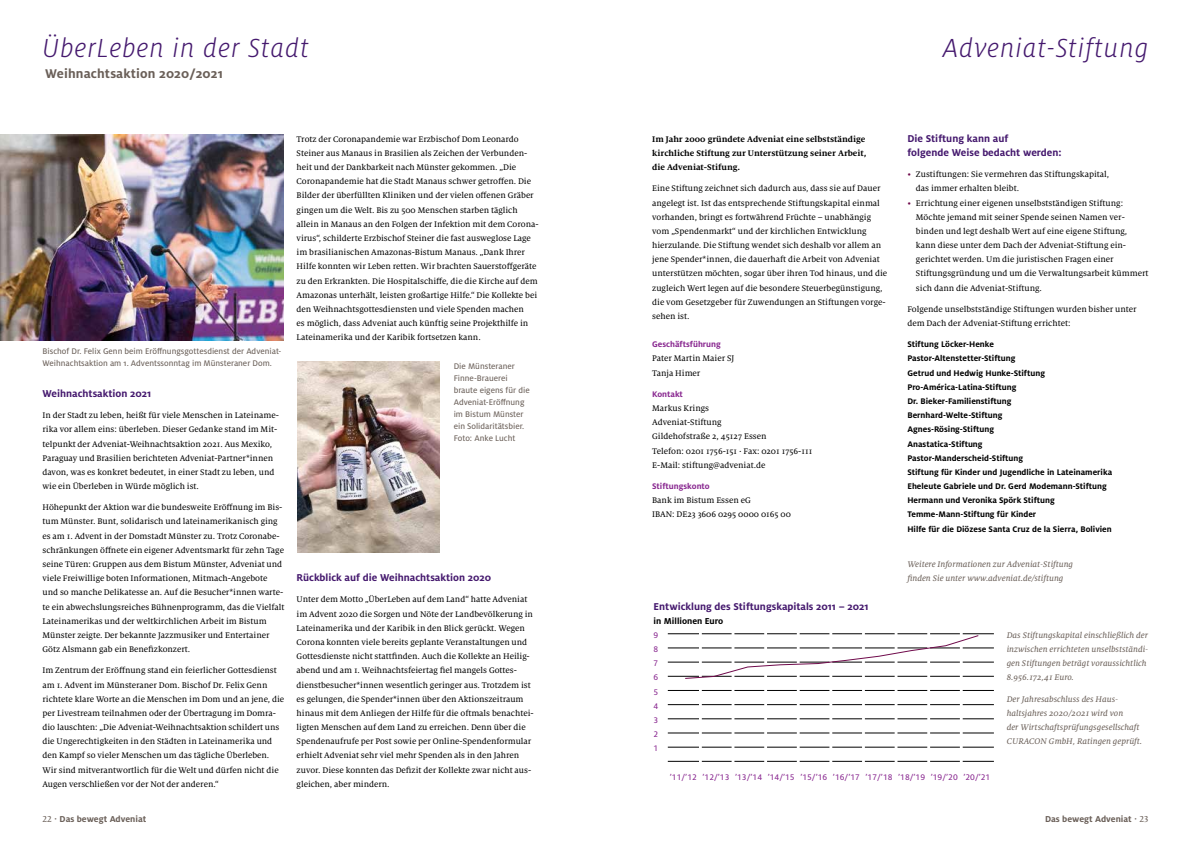
<style>
.page{position:relative;width:1191px;height:842px;background:#fff}
.page>*{position:absolute;margin:0;border:0;box-sizing:border-box;transform-origin:0 0}
.t1{font:italic 300 29px "Milo OT";letter-spacing:.04em;color:#45196e}
.t2{font:700 14px "Milo OT";letter-spacing:.01em;color:#6a5f58}
.t3{font:700 11px/14.2px "Milo OT";color:#45196e}
.t4{font:700 9.5px "Milo OT";color:#6a5f58}
.t5{font:700 9.5px "Milo OT";color:#000}
.t6{font:9px/14.2px "Milo Serif OT Text";color:#000}
.t7{font:700 9px/14.2px "Milo OT";color:#000}
.t8{font:9px/14.2px "Milo Serif OT Text Ita";color:#6a5f58}
.t9{font:9px/12px "Milo OT Text";color:#6a5f58}
.t10{font:700 9px/14.2px "Milo Serif OT";color:#000}
.t11{font:9px/14.2px "Milo OT Text";color:#892890;text-align:justify}
.t12{font:700 9px "Milo OT";color:#892890}
.s1{font-family:"Milo Serif OT Text";font-weight:400}
.s2{font-family:"Milo Serif OT Text";font-weight:400;font-size:11px}
.s3{color:#6f0a4b}
</style>
<div class="page">
<img style="left:298px;top:361px;width:141px;height:192px">
<img style="left:0;top:135px;width:283px;height:205px">
<hr style="left:668px;top:662px;width:326px;height:1px;background:#000">
<hr style="left:668px;top:648px;width:326px;height:1px;background:#000">
<hr style="left:668px;top:634px;width:326px;height:1px;background:#000">
<hr style="left:668px;top:676px;width:326px;height:1px;background:#000">
<hr style="left:668px;top:690px;width:326px;height:1px;background:#000">
<hr style="left:668px;top:704px;width:326px;height:1px;background:#000">
<hr style="left:668px;top:719px;width:326px;height:1px;background:#000">
<hr style="left:668px;top:733px;width:326px;height:1px;background:#000">
<hr style="left:668px;top:747px;width:326px;height:1px;background:#000">
<hr style="left:668px;top:761px;width:326px;height:1px;background:#000">
<hr style="left:699px;top:631px;width:3px;height:144px;background:#fff">
<hr style="left:731px;top:631px;width:3px;height:144px;background:#fff">
<hr style="left:764px;top:627px;width:3px;height:148px;background:#fff">
<hr style="left:797px;top:630px;width:2px;height:145px;background:#fff">
<hr style="left:829px;top:630px;width:3px;height:145px;background:#fff">
<hr style="left:862px;top:631px;width:3px;height:144px;background:#fff">
<hr style="left:894px;top:630px;width:3px;height:145px;background:#fff">
<hr style="left:927px;top:631px;width:3px;height:144px;background:#fff">
<hr style="left:960px;top:630px;width:2px;height:145px;background:#fff">
<svg style="left:684px;top:634px;width:295px;height:45px"></svg>
<h1 class="t1" style="left:43px;top:32px;width:268px">ÜberLeben in der Stadt</h1>
<h2 class="t2" style="left:45px;top:66px;width:179px">Weihnachtsaktion 2020/2021</h2>
<p class="t9" style="left:43px;top:346px;width:240px">Bischof Dr. Felix Genn beim Eröffnungsgottesdienst der Adveniat-<br>Weihnachtsaktion am 1. Adventssonntag im Münsteraner Dom.</p>
<p class="t3" style="left:43px;top:386px;width:110px">Weihnachtsaktion 2021</p>
<p class="t6" style="left:43px;top:408px;width:238px">In der Stadt zu leben, heißt für viele Menschen in Lateiname&shy;rika vor allem eins: überleben. Dieser Gedanke stand im Mit&shy;telpunkt der Adveniat-Weihnachtsaktion 2021. Aus Mexiko, Paraguay und Brasilien berichteten Adveniat-Partner*innen davon, was es konkret bedeutet, in einer Stadt zu leben, und wie ein Überleben in Würde möglich ist.</p>
<p class="t6" style="left:43px;top:501px;width:244px">Höhepunkt der Aktion war die bundesweite Eröffnung im Bis&shy;tum Münster. Bunt, solidarisch und lateinamerikanisch ging es am 1. Advent in der Domstadt Münster zu. Trotz Coronabe&shy;schränkungen öffnete ein eigener Adventsmarkt für zehn Tage seine Türen: Gruppen aus dem Bistum Münster, Adveniat und viele Freiwillige boten Informationen, Mitmach-Angebote und so manche Delikatesse an. Auf die Besucher*innen warte&shy;te ein abwechslungsreiches Bühnenprogramm, das die Vielfalt Lateinamerikas und der weltkirchlichen Arbeit im Bistum Münster zeigte. Der bekannte Jazzmusiker und Entertainer Götz Alsmann gab ein Benefizkonzert.</p>
<p class="t6" style="left:43px;top:664px;width:243px">Im Zentrum der Eröffnung stand ein feierlicher Gottesdienst am 1. Advent im Münsteraner Dom. Bischof Dr. Felix Genn richtete klare Worte an die Menschen im Dom und an jene, die per Livestream teilnahmen oder der Übertragung im Domra&shy;dio lauschten: „Die Adveniat-Weihnachtsaktion schildert uns die Ungerechtigkeiten in den Städten in Lateinamerika und den Kampf so vieler Menschen um das tägliche Überleben.<br>Wir sind mitverantwortlich für die Welt und dürfen nicht die Augen verschließen vor der Not der anderen.“</p>
<p class="t4" style="left:43px;top:814px;width:105px"><span class="s1">22</span> <span class="s2">·</span> Das bewegt Adveniat</p>
<p class="t6" style="left:297px;top:132px;width:243px">Trotz der Coronapandemie war Erzbischof Dom Leonardo Steiner aus Manaus in Brasilien als Zeichen der Verbunden&shy;heit und der Dankbarkeit nach Münster gekommen. „Die Coronapandemie hat die Stadt Manaus schwer getroffen. Die Bilder der überfüllten Kliniken und der vielen offenen Gräber gingen um die Welt. Bis zu 500 Menschen starben täglich allein in Manaus an den Folgen der Infektion mit dem Corona&shy;virus“, schilderte Erzbischof Steiner die fast ausweglose Lage im brasilianischen Amazonas-Bistum Manaus. „Dank Ihrer Hilfe konnten wir Leben retten. Wir brachten Sauerstoffgeräte zu den Erkrankten. Die Hospitalschiffe, die die Kirche auf dem Amazonas unterhält, leisten großartige Hilfe.“ Die Kollekte bei den Weihnachtsgottesdiensten und viele Spenden machen<br>es möglich, dass Adveniat auch künftig seine Projekthilfe in Lateinamerika und der Karibik fortsetzen kann.</p>
<p class="t9" style="left:454px;top:360px;width:78px">Die Münsteraner<br>Finne-Brauerei braute eigens für die<br>Adveniat-Eröffnung im Bistum Münster ein Solidaritätsbier.<br>Foto: Anke Lucht</p>
<p class="t3" style="left:297px;top:571px;width:196px">Rückblick auf die Weihnachtsaktion 2020</p>
<p class="t6" style="left:297px;top:593px;width:238px">Unter dem Motto „ÜberLeben auf dem Land“ hatte Adveniat im Advent 2020 die Sorgen und Nöte der Landbevölkerung in Lateinamerika und der Karibik in den Blick gerückt. Wegen Corona konnten viele bereits geplante Veranstaltungen und Gottesdienste nicht stattfinden. Auch die Kollekte an Heilig&shy;abend und am 1. Weihnachtsfeiertag fiel mangels Gottes&shy;dienstbesucher*innen wesentlich geringer aus. Trotzdem ist es gelungen, die Spender*innen über den Aktionszeitraum hinaus mit dem Anliegen der Hilfe für die oftmals benachtei&shy;ligten Menschen auf dem Land zu erreichen. Denn über die Spendenaufrufe per Post sowie per Online-Spendenformular erhielt Adveniat sehr viel mehr Spenden als in den Jahren zuvor. Diese konnten das Defizit der Kollekte zwar nicht aus&shy;gleichen, aber mindern.</p>
<h1 class="t1" style="left:943px;top:32px;width:207px">Adveniat-Stiftung</h1>
<p class="t10" style="left:652px;top:132px;width:216px">Im Jahr 2000 gründete Adveniat eine selbstständige kirchliche Stiftung zur Unterstützung seiner Arbeit, die Adveniat-Stifung.</p>
<p class="t6" style="left:652px;top:182px;width:236px">Eine Stiftung zeichnet sich dadurch aus, dass sie auf Dauer angelegt ist. Ist das entsprechende Stiftungskapital einmal vorhanden, bringt es fortwährend Früchte – unabhängig vom „Spendenmarkt“ und der kirchlichen Entwicklung hierzulande. Die Stiftung wendet sich deshalb vor allem an jene Spender*innen, die dauerhaft die Arbeit von Adveniat unterstützen möchten, sogar über ihren Tod hinaus, und die zugleich Wert legen auf die besondere Steuerbegünstigung, die vom Gesetzgeber für Zuwendungen an Stiftungen vorge&shy;sehen ist.</p>
<p class="t12" style="left:652px;top:339px;width:70px">Geschäftsführung</p>
<p class="t6" style="left:652px;top:352px;width:84px">Pater Martin Maier SJ<br>Tanja Himer</p>
<p class="t12" style="left:652px;top:389px;width:32px">Kontakt</p>
<p class="t6" style="left:652px;top:401px;width:162px">Markus Krings<br>Adveniat-Stiftung<br>Gildehofstraße 2, 45127 Essen<br>Telefon: 0201 1756-151 · Fax: 0201 1756-111<br>E-Mail: stiftung@adveniat.de</p>
<p class="t12" style="left:652px;top:481px;width:59px">Stiftungskonto</p>
<p class="t6" style="left:652px;top:493px;width:140px">Bank im Bistum Essen eG<br>IBAN: DE23 3606 0295 0000 0165 00</p>
<p class="t3" style="left:907px;top:131px;width:156px">Die Stiftung kann auf<br>folgende Weise bedacht werden:</p>
<p class="t6" style="left:916px;top:167px;width:195px;text-indent:-9px"><span class="s3">•</span> Zustiftungen: Sie vermehren das Stiftungskapital, das immer erhalten bleibt.</p>
<p class="t6" style="left:916px;top:196px;width:234px;text-indent:-9px"><span class="s3">•</span> Errichtung einer eigenen unselbstständigen Stiftung:<br>Möchte jemand mit seiner Spende seinen Namen ver&shy;binden und legt deshalb Wert auf eine eigene Stiftung, kann diese unter dem Dach der Adveniat-Stiftung ein&shy;gerichtet werden. Um die juristischen Fragen einer Stiftungsgründung und um die Verwaltungsarbeit kümmert sich dann die Adveniat-Stiftung.</p>
<p class="t6" style="left:907px;top:302px;width:231px">Folgende unselbstständige Stiftungen wurden bisher unter dem Dach der Adveniat-Stiftung errichtet:</p>
<p class="t7" style="left:907px;top:337px;width:206px">Stiftung Löcker-Henke<br>Pastor-Altenstetter-Stiftung<br>Getrud und Hedwig Hunke-Stiftung Pro-América-Latina-Stiftung<br>Dr. Bieker-Familienstiftung<br>Bernhard-Welte-Stiftung<br>Agnes-Rösing-Stiftung<br>Anastatica-Stiftung<br>Pastor-Manderscheid-Stiftung<br>Stiftung für Kinder und Jugendliche in Lateinamerika Eheleute Gabriele und Dr. Gerd Modemann-Stiftung Hermann und Veronika Spörk Stiftung Temme-Mann-Stiftung für Kinder<br>Hilfe für die Diözese Santa Cruz de la Sierra, Bolivien</p>
<p class="t8" style="left:907px;top:557px;width:167px">Weitere Informationen zur Adveniat-Stiftung finden Sie unter www.adveniat.de/stiftung</p>
<p class="t3" style="left:653px;top:599px;width:216px">Entwicklung des Stiftungskapitals 2011 – 2021</p>
<p class="t5" style="left:653px;top:615px;width:71px">in Millionen Euro</p>
<p class="t11" style="left:653px;top:628px;width:6px">9<br>8<br>7<br>6<br>5<br>4<br>3<br>2<br>1</p>
<p class="t11" style="left:670px;top:770px;width:322px">’11/’12 ’12/’13 ’13/’14 ’14/’15 ’15/’16 ’16/’17 ’17/’18 ’18/’19 ’19/’20 ’20/’21</p>
<p class="t8" style="left:1006px;top:628px;width:143px">Das Stiftungskapital einschließlich der inzwischen errichteten unselbstständi&shy;gen Stiftungen beträgt voraussichtlich 8.956.172,41 Euro.</p>
<p class="t8" style="left:1006px;top:692px;width:137px">Der Jahresabschluss des Haus&shy;haltsjahres 2020/2021 wird von<br>der Wirtschaftsprüfungsgesellschaft CURACON GmbH, Ratingen geprüft.</p>
<p class="t4" style="left:1045px;top:814px;width:105px">Das bewegt Adveniat <span class="s2">·</span> <span class="s1">23</span></p>
</div>
